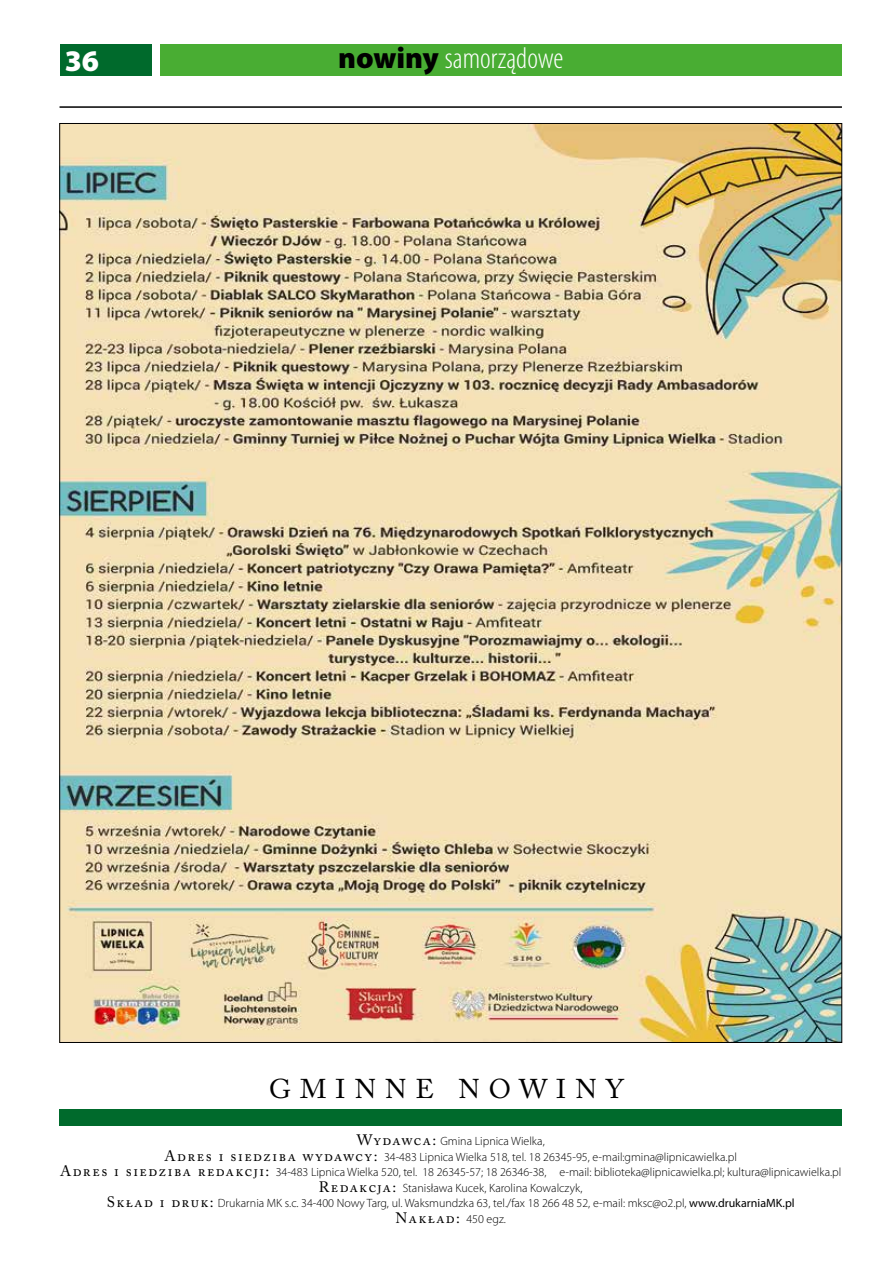
<style>
.page{position:relative;width:893px;height:1263px;background:#fff}
.page>*{position:absolute;margin:0;border:0;box-sizing:border-box;transform-origin:0 0}
.t1{font:300 condensed 30px "Myriad Pro";color:#fff}
.t2{font:900 30px "Myriad Pro";color:#fff}
.t3{font:27px "Adobe Caslon Pro";letter-spacing:.33em;color:#000}
.t4{font:15px "Adobe Caslon Pro";letter-spacing:.1em;color:#000}
.t5{font:300 12px/15.5px "Myriad Pro";color:#000;text-align:center}
.s1{font-weight:900;font-stretch:normal;color:#000}
.s2{font-family:"Adobe Caslon Pro";font-weight:400;font-size:15px}
.s3{font-weight:400}
.s4{font-family:"Myriad Pro";font-weight:300;font-size:12px}
</style>
<div class="page">
<hr style="left:60px;top:106px;width:782px;height:2px;background:#000">
<div style="left:160px;top:44px;width:682px;height:32px;background:#49ad33"></div>
<div style="left:60px;top:44px;width:91px;height:32px;background:#006a2c"></div>
<div style="left:60px;top:1109px;width:782px;height:17px;background:#006a2c"></div>
<img style="left:62px;top:125px;width:778px;height:916px">
<h1 class="t2" style="left:65px;top:41px;width:36px">36</h1>
<h1 class="t1" style="left:338px;top:42px;width:227px"><span class="s1">nowiny</span> samorządowe</h1>
<h2 class="t3" style="left:269px;top:1073px;width:351px">Gminne Nowiny</h2>
<p class="t5" style="left:60px;top:1133px;width:783px"><span class="s2">Wydawca:</span> Gmina Lipnica Wielka,<br><span class="s2">Adres i siedziba wydawcy:</span> 34-483 Lipnica Wielka 518, tel. 18 26345-95, e-mail:gmina@lipnicawielka.pl<br><span class="s2">Adres i siedziba redakcji:</span> 34-483 Lipnica Wielka 520, tel. 18 26345-57; 18 26346-38, e-mail: biblioteka@lipnicawielka.pl; kultura@lipnicawielka.pl <span class="s2">Redakcja:</span> Stanisława Kucek, Karolina Kowalczyk,<br><span class="s2">Skład i druk:</span> Drukarnia MK s.c. 34-400 Nowy Targ, ul. Waksmundzka 63, tel./fax 18 266 48 52, e-mail: mksc@o2.pl, <span class="s3">www.drukarniaMK.pl</span></p>
<p class="t4" style="left:396px;top:1209px;width:112px">Nakład: <span class="s4">450 egz.</span></p>
</div>
